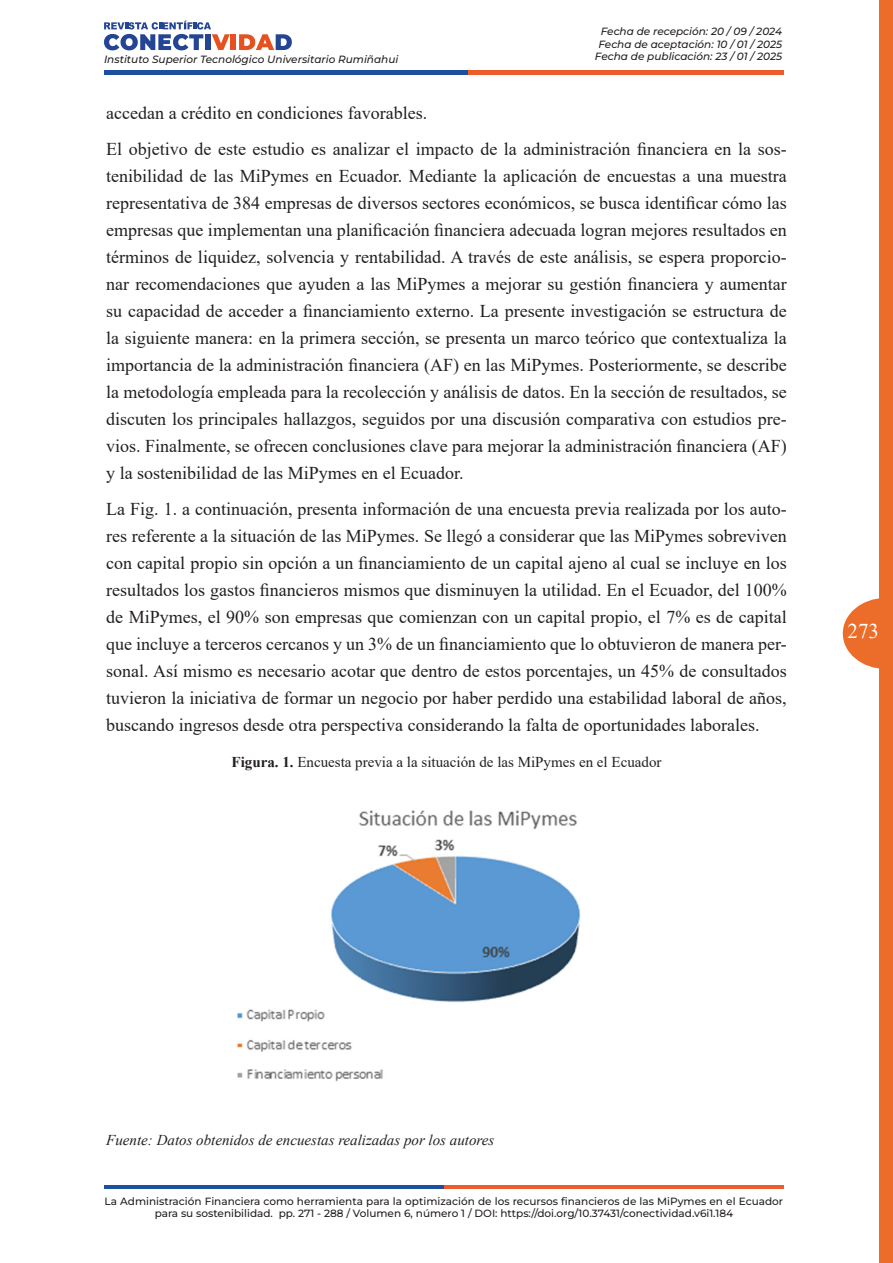
<style>
.page{position:relative;width:893px;height:1263px;background:#fff}
.page>*{position:absolute;margin:0;border:0;box-sizing:border-box;transform-origin:0 0}
.t1{font:21px "Times New Roman";color:#fff}
.t2{font:18px/27px "Times New Roman";color:#231f20;text-align:justify}
.t3{font:15px "Times New Roman";color:#231f20}
.t4{font:italic 15px "Times New Roman";color:#231f20}
.t5{font:500 10.5px/12.6px "Montserrat";color:#231f20;text-align:center}
.t6{font:italic 500 10.5px "Montserrat";color:#231f20}
.s1{font-weight:700}
</style>
<div class="page">
<hr style="left:104px;top:1185px;width:340px;height:3px;background:#1a509d">
<hr style="left:444px;top:1185px;width:339px;height:3px;background:#ed5d2b">
<svg style="left:104px;top:21px;width:126px;height:29px"></svg>
<div style="left:231px;top:34px;width:5px;height:16px;background:#e6521f"></div>
<svg style="left:239px;top:34px;width:53px;height:16px"></svg>
<div style="left:104px;top:70px;width:364px;height:5px;background:#1a509d"></div>
<div style="left:468px;top:70px;width:315px;height:5px;background:#ed5d2b"></div>
<svg style="left:843px;top:598px;width:36px;height:71px"></svg>
<div style="left:879px;top:0;width:14px;height:1263px;background:#eb6d29"></div>
<img style="left:237px;top:810px;width:344px;height:272px">
<p class="t6" style="left:104px;top:52px;width:296px">Instituto Superior Tecnológico Universitario Rumiñahui</p>
<p class="t6" style="left:601px;top:24px;width:183px">Fecha de recepción: 20 / 09 / 2024</p>
<p class="t6" style="left:598px;top:36px;width:185px">Fecha de aceptación: 10 / 01 / 2025</p>
<p class="t6" style="left:595px;top:49px;width:189px">Fecha de publicación: 23 / 01 / 2025</p>
<p class="t2" style="left:106px;top:99px;width:322px">accedan a crédito en condiciones favorables.</p>
<p class="t2" style="left:106px;top:135px;width:682px">El objetivo de este estudio es analizar el impacto de la administración financiera en la sos&shy;tenibilidad de las MiPymes en Ecuador. Mediante la aplicación de encuestas a una muestra representativa de 384 empresas de diversos sectores económicos, se busca identificar cómo las empresas que implementan una planificación financiera adecuada logran mejores resultados en términos de liquidez, solvencia y rentabilidad. A través de este análisis, se espera proporcio&shy;nar recomendaciones que ayuden a las MiPymes a mejorar su gestión financiera y aumentar su capacidad de acceder a financiamiento externo. La presente investigación se estructura de la siguiente manera: en la primera sección, se presenta un marco teórico que contextualiza la importancia de la administración financiera (AF) en las MiPymes. Posteriormente, se describe la metodología empleada para la recolección y análisis de datos. En la sección de resultados, se discuten los principales hallazgos, seguidos por una discusión comparativa con estudios pre&shy;vios. Finalmente, se ofrecen conclusiones clave para mejorar la administración financiera (AF) y la sostenibilidad de las MiPymes en el Ecuador.</p>
<p class="t2" style="left:106px;top:495px;width:682px">La Fig. 1. a continuación, presenta información de una encuesta previa realizada por los auto&shy;res referente a la situación de las MiPymes. Se llegó a considerar que las MiPymes sobreviven con capital propio sin opción a un financiamiento de un capital ajeno al cual se incluye en los resultados los gastos financieros mismos que disminuyen la utilidad. En el Ecuador, del 100% de MiPymes, el 90% son empresas que comienzan con un capital propio, el 7% es de capital que incluye a terceros cercanos y un 3% de un financiamiento que lo obtuvieron de manera per&shy;sonal. Así mismo es necesario acotar que dentro de estos porcentajes, un 45% de consultados tuvieron la iniciativa de formar un negocio por haber perdido una estabilidad laboral de años, buscando ingresos desde otra perspectiva considerando la falta de oportunidades laborales.</p>
<p class="t3" style="left:232px;top:751px;width:431px"><span class="s1">Figura. 1.</span> Encuesta previa a la situación de las MiPymes en el Ecuador</p>
<p class="t1" style="left:848px;top:616px;width:33px">273</p>
<p class="t4" style="left:106px;top:1129px;width:390px">Fuente: Datos obtenidos de encuestas realizadas por los autores</p>
<p class="t5" style="left:105px;top:1194px;width:680px">La Administración Financiera como herramienta para la optimización de los recursos financieros de las MiPymes en el Ecuador para su sostenibilidad. pp. 271 - 288 / Volumen 6, número 1 / DOI: https://doi.org/10.37431/conectividad.v6i1.184</p>
</div>
